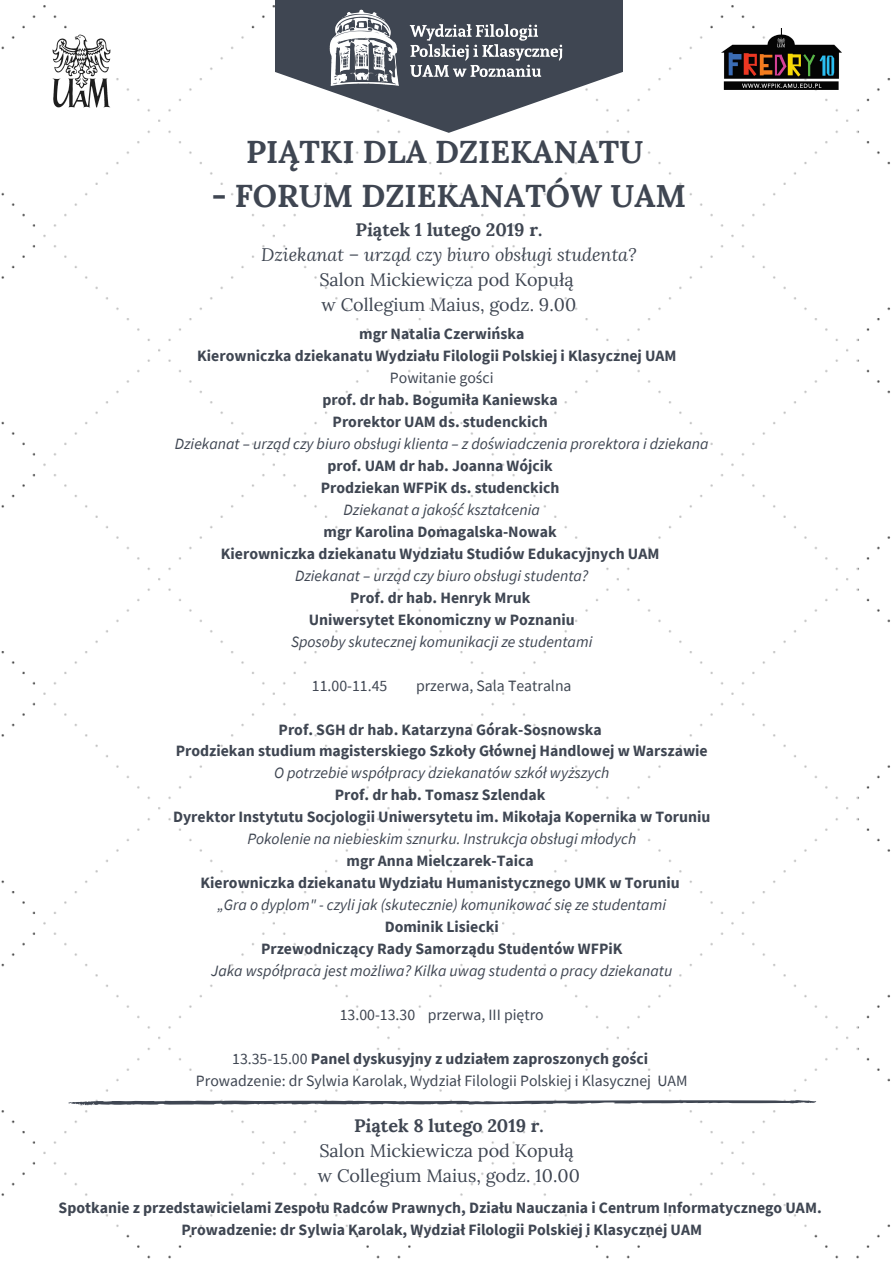
<style>
.page{position:relative;width:893px;height:1263px;background:#fff}
.page>*{position:absolute;margin:0;border:0;box-sizing:border-box;transform-origin:0 0}
.t1{font:700 31.5px "Lora";color:#3f4652}
.t2{font:18px/24.8px "Lora";color:#3f4652}
.t3{font:italic 18px "Lora";color:#3f4652}
.t4{font:700 18px "Lora";color:#3f4652}
.t5{font:700 15.75px/22px "Source Sans Pro";color:#3f4652;text-align:center}
.t6{font:italic 15.75px "Source Sans Pro";color:#3f4652}
.t7{font:15.75px/22px "Source Sans Pro";color:#3f4652;text-align:center}
.s1{font-weight:700}
</style>
<div class="page">
<svg style="left:275px;top:4px;width:348px;height:129px"></svg>
<svg style="left:275px;top:0;width:348px;height:4px"></svg>
<img style="left:301px;top:0;width:290px;height:122px">
<img style="left:721px;top:29px;width:120px;height:60px">
<img style="left:52px;top:25px;width:67px;height:83px">
<svg style="left:68px;top:1100px;width:748px;height:5px"></svg>
<h1 class="t1" style="left:246px;top:131px;width:399px">PIĄTKI DLA DZIEKANATU</h1>
<h1 class="t1" style="left:212px;top:175px;width:476px">- FORUM DZIEKANATÓW UAM</h1>
<p class="t4" style="left:355px;top:218px;width:188px">Piątek 1 lutego 2019 r.</p>
<p class="t3" style="left:261px;top:242px;width:377px">Dziekanat – urząd czy biuro obsługi studenta?</p>
<p class="t2" style="left:319px;top:267px;width:258px">Salon Mickiewicza pod Kopułą w Collegium Maius, godz. 9.00</p>
<p class="t5" style="left:197px;top:323px;width:481px;text-align:left;text-indent:162px">mgr Natalia Czerwińska<br>Kierowniczka dziekanatu Wydziału Filologii Polskiej i Klasycznej UAM</p>
<p class="t7" style="left:390px;top:367px;width:105px">Powitanie gości</p>
<p class="t5" style="left:322px;top:389px;width:237px">prof. dr hab. Bogumiła Kaniewska<br>Prorektor UAM ds. studenckich</p>
<p class="t6" style="left:175px;top:434px;width:535px">Dziekanat – urząd czy biuro obsługi klienta – z doświadczenia prorektora i dziekana</p>
<p class="t5" style="left:321px;top:454px;width:240px">prof. UAM dr hab. Joanna Wójcik<br>Prodziekan WFPiK ds. studenckich</p>
<p class="t6" style="left:344px;top:499px;width:198px">Dziekanat a jakość kształcenia</p>
<p class="t5" style="left:221px;top:520px;width:440px">mgr Karolina Domagalska-Nowak<br>Kierowniczka dziekanatu Wydziału Studiów Edukacyjnych UAM</p>
<p class="t6" style="left:295px;top:565px;width:295px">Dziekanat – urząd czy biuro obsługi studenta?</p>
<p class="t5" style="left:309px;top:586px;width:268px">Prof. dr hab. Henryk Mruk<br>Uniwersytet Ekonomiczny w Poznaniu</p>
<p class="t6" style="left:291px;top:631px;width:303px">Sposoby skutecznej komunikacji ze studentami</p>
<p class="t7" style="left:312px;top:674px;width:77px">11.00-11.45</p>
<p class="t7" style="left:416px;top:674px;width:157px">przerwa, Sala Teatralna</p>
<p class="t5" style="left:176px;top:718px;width:533px">Prof. SGH dr hab. Katarzyna Górak-Sosnowska<br>Prodziekan studium magisterskiego Szkoły Głównej Handlowej w Warszawie</p>
<p class="t6" style="left:274px;top:763px;width:337px">O potrzebie współpracy dziekanatów szkół wyższych</p>
<p class="t5" style="left:173px;top:784px;width:539px">Prof. dr hab. Tomasz Szlendak<br>Dyrektor Instytutu Socjologii Uniwersytetu im. Mikołaja Kopernika w Toruniu</p>
<p class="t6" style="left:247px;top:829px;width:390px">Pokolenie na niebieskim sznurku. Instrukcja obsługi młodych</p>
<p class="t5" style="left:200px;top:850px;width:481px">mgr Anna Mielczarek-Taica<br>Kierowniczka dziekanatu Wydziału Humanistycznego UMK w Toruniu</p>
<p class="t6" style="left:217px;top:895px;width:450px">„Gra o dyplom" - czyli jak (skutecznie) komunikować się ze studentami</p>
<p class="t5" style="left:261px;top:915px;width:363px">Dominik Lisiecki<br>Przewodniczący Rady Samorządu Studentów WFPiK</p>
<p class="t6" style="left:211px;top:960px;width:463px">Jaka współpraca jest możliwa? Kilka uwag studenta o pracy dziekanatu</p>
<p class="t7" style="left:340px;top:1003px;width:205px">13.00-13.30 przerwa, III piętro</p>
<p class="t7" style="left:196px;top:1047px;width:493px">13.35-15.00 <span class="s1">Panel dyskusyjny z udziałem zaproszonych gości<br></span>Prowadzenie: dr Sylwia Karolak, Wydział Filologii Polskiej i Klasycznej UAM</p>
<p class="t4" style="left:354px;top:1114px;width:191px">Piątek 8 lutego 2019 r.</p>
<p class="t2" style="left:318px;top:1138px;width:263px">Salon Mickiewicza pod Kopułą w Collegium Maius, godz. 10.00</p>
<p class="t5" style="left:59px;top:1197px;width:764px">Spotkanie z przedstawicielami Zespołu Radców Prawnych, Działu Nauczania i Centrum Informatycznego UAM.<br>Prowadzenie: dr Sylwia Karolak, Wydział Filologii Polskiej i Klasycznej UAM</p>
</div>
